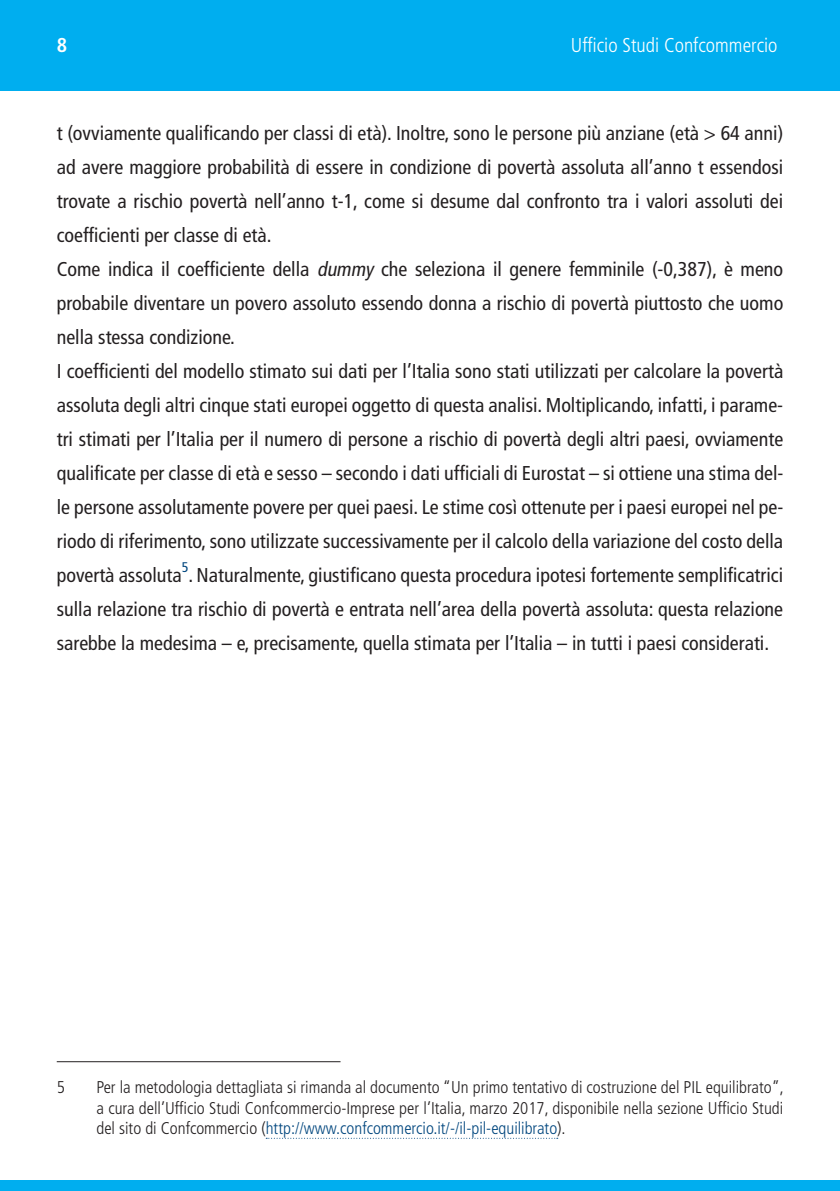
<style>
.page{position:relative;width:840px;height:1191px;background:#fff}
.page>*{position:absolute;margin:0;border:0;box-sizing:border-box;transform-origin:0 0}
.t1{font:condensed 20px/34px "Frutiger LT Std";color:#231f20}
.t2{font:300 condensed 20px "Frutiger LT Std";color:#fff}
.t3{font:700 condensed 20px "Frutiger LT Std";color:#fff}
.t4{font:300 condensed 17px/20.4px "Frutiger LT Std";color:#231f20;text-align:justify}
.t5{font:condensed 14px "Frutiger LT Std";color:#00467e}
.s1{font-style:italic}
.s2{color:#00467e}
</style>
<div class="page">
<div style="left:0;top:0;width:839px;height:91px;background:#00aeef"></div>
<div style="left:0;top:1179px;width:839px;height:12px;background:#00aeef"></div>
<hr style="left:57px;top:1061px;width:283px;height:1px;background:#231f20">
<svg style="left:266px;top:1137px;width:291px;height:1px"></svg>
<p class="t3" style="left:57px;top:33px;width:12px">8</p>
<p class="t2" style="left:570px;top:33px;width:208px">Ufficio Studi Confcommercio</p>
<p class="t1" style="left:57px;top:116px;width:727px">t (ovviamente qualificando per classi di età). Inoltre, sono le persone più anziane (età &gt; 64 anni) ad avere maggiore probabilità di essere in condizione di povertà assoluta all’anno t essendosi trovate a rischio povertà nell’anno t-1, come si desume dal confronto tra i valori assoluti dei coefficienti per classe di età.<br>Come indica il coefficiente della <span class="s1">dummy</span> che seleziona il genere femminile (-0,387), è meno probabile diventare un povero assoluto essendo donna a rischio di povertà piuttosto che uomo nella stessa condizione.<br>I coefficienti del modello stimato sui dati per l’Italia sono stati utilizzati per calcolare la povertà assoluta degli altri cinque stati europei oggetto di questa analisi. Moltiplicando, infatti, i parame&shy;tri stimati per l’Italia per il numero di persone a rischio di povertà degli altri paesi, ovviamente qualificate per classe di età e sesso – secondo i dati ufficiali di Eurostat – si ottiene una stima del&shy;le persone assolutamente povere per quei paesi. Le stime così ottenute per i paesi europei nel pe&shy;riodo di riferimento, sono utilizzate successivamente per il calcolo della variazione del costo della povertà assoluta . Naturalmente, giustificano questa procedura ipotesi fortemente semplificatrici</p>
<p class="t5" style="left:182px;top:559px;width:8px">5</p>
<p class="t1" style="left:57px;top:592px;width:727px">sulla relazione tra rischio di povertà e entrata nell’area della povertà assoluta: questa relazione sarebbe la medesima – e, precisamente, quella stimata per l’Italia – in tutti i paesi considerati.</p>
<p class="t4" style="left:57px;top:1077px;width:10px">5</p>
<p class="t4" style="left:96px;top:1077px;width:688px">Per la metodologia dettagliata si rimanda al documento “Un primo tentativo di costruzione del PIL equilibrato”, a cura dell’Ufficio Studi Confcommercio-Imprese per l’Italia, marzo 2017, disponibile nella sezione Ufficio Studi del sito di Confcommercio (<span class="s2">http://www.confcommercio.it/-/il-pil-equilibrato</span>).</p>
</div>
